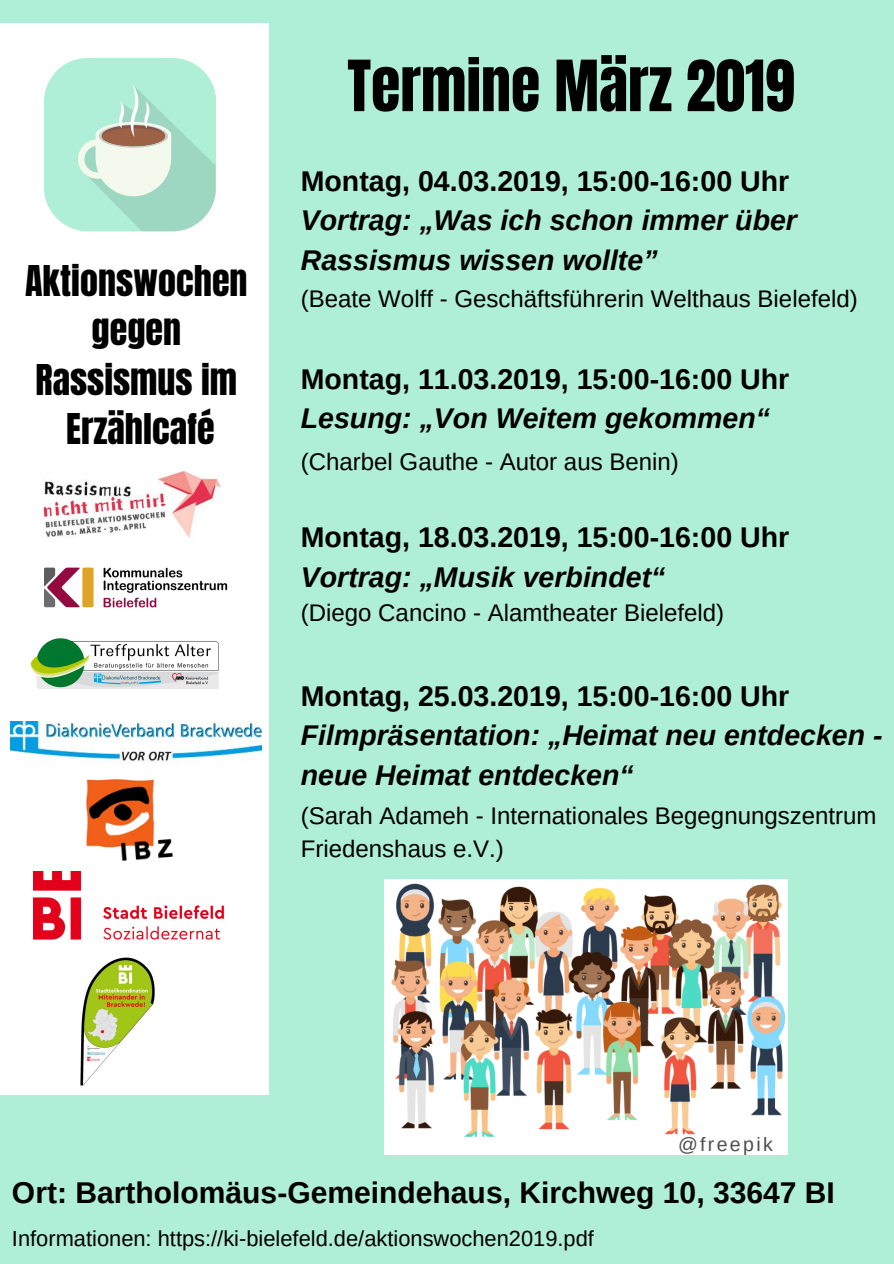
<style>
.page{position:relative;width:894px;height:1264px;background:#fff}
.page>*{position:absolute;margin:0;border:0;box-sizing:border-box;transform-origin:0 0}
.t1{font:60px "Anton";color:#000}
.t2{font:36px/49.5px "Anton";color:#000;text-align:center}
.t3{font:700 30px "Arimo";color:#000}
.t4{font:italic 700 28.5px/39.6px "Arimo";color:#000}
.t5{font:700 28.5px "Arimo";color:#000}
.t6{font:24px/32.7px "Arimo";color:#000}
.t7{font:21.9px "Arimo";color:#000}
.t8{font:19.5px "Arimo";letter-spacing:.12em;color:#4d4f4d}
</style>
<div class="page">
<div style="left:0;top:0;width:893px;height:1263px;background:#afeed7"></div>
<div style="left:0;top:23px;width:269px;height:1071px;background:#fff"></div>
<div style="left:44px;top:58px;width:171px;height:173px;background:#afeed7;border-radius:44px"></div>
<svg style="left:78px;top:83px;width:137px;height:148px"></svg>
<img style="left:385px;top:879px;width:402px;height:275px">
<img style="left:80px;top:957px;width:75px;height:128px">
<img style="left:30px;top:638px;width:189px;height:51px">
<img style="left:33px;top:871px;width:191px;height:69px">
<img style="left:44px;top:567px;width:184px;height:41px">
<img style="left:42px;top:471px;width:178px;height:67px">
<img style="left:86px;top:778px;width:87px;height:83px">
<img style="left:11px;top:721px;width:251px;height:40px">
<h2 class="t2" style="left:25px;top:256px;width:224px">Aktionswochen gegen<br>Rassismus im<br>Erzählcafé</h2>
<h1 class="t1" style="left:347px;top:43px;width:449px">Termine März 2019</h1>
<p class="t5" style="left:301px;top:165px;width:490px">Montag, 04.03.2019, 15:00-16:00 Uhr</p>
<p class="t4" style="left:301px;top:200px;width:497px">Vortrag: „Was ich schon immer über<br>Rassismus wissen wollte”</p>
<p class="t6" style="left:301px;top:282px;width:558px">(Beate Wolff - Geschäftsführerin Welthaus Bielefeld)</p>
<p class="t5" style="left:301px;top:363px;width:490px">Montag, 11.03.2019, 15:00-16:00 Uhr</p>
<p class="t4" style="left:301px;top:398px;width:470px">Lesung: „Von Weitem gekommen“</p>
<p class="t6" style="left:301px;top:445px;width:379px">(Charbel Gauthe - Autor aus Benin)</p>
<p class="t5" style="left:301px;top:521px;width:490px">Montag, 18.03.2019, 15:00-16:00 Uhr</p>
<p class="t4" style="left:301px;top:557px;width:366px">Vortrag: „Musik verbindet“</p>
<p class="t6" style="left:301px;top:596px;width:425px">(Diego Cancino - Alamtheater Bielefeld)</p>
<p class="t5" style="left:301px;top:679px;width:490px">Montag, 25.03.2019, 15:00-16:00 Uhr</p>
<p class="t4" style="left:301px;top:715px;width:583px">Filmpräsentation: „Heimat neu entdecken - neue Heimat entdecken“</p>
<p class="t6" style="left:301px;top:799px;width:577px">(Sarah Adameh - Internationales Begegnungszentrum<br>Friedenshaus e.V.)</p>
<p class="t8" style="left:677px;top:1133px;width:96px">@freepik</p>
<p class="t3" style="left:12px;top:1175px;width:824px">Ort: Bartholomäus-Gemeindehaus, Kirchweg 10, 33647 BI</p>
<p class="t7" style="left:12px;top:1225px;width:583px">Informationen: https://ki-bielefeld.de/aktionswochen2019.pdf</p>
</div>
